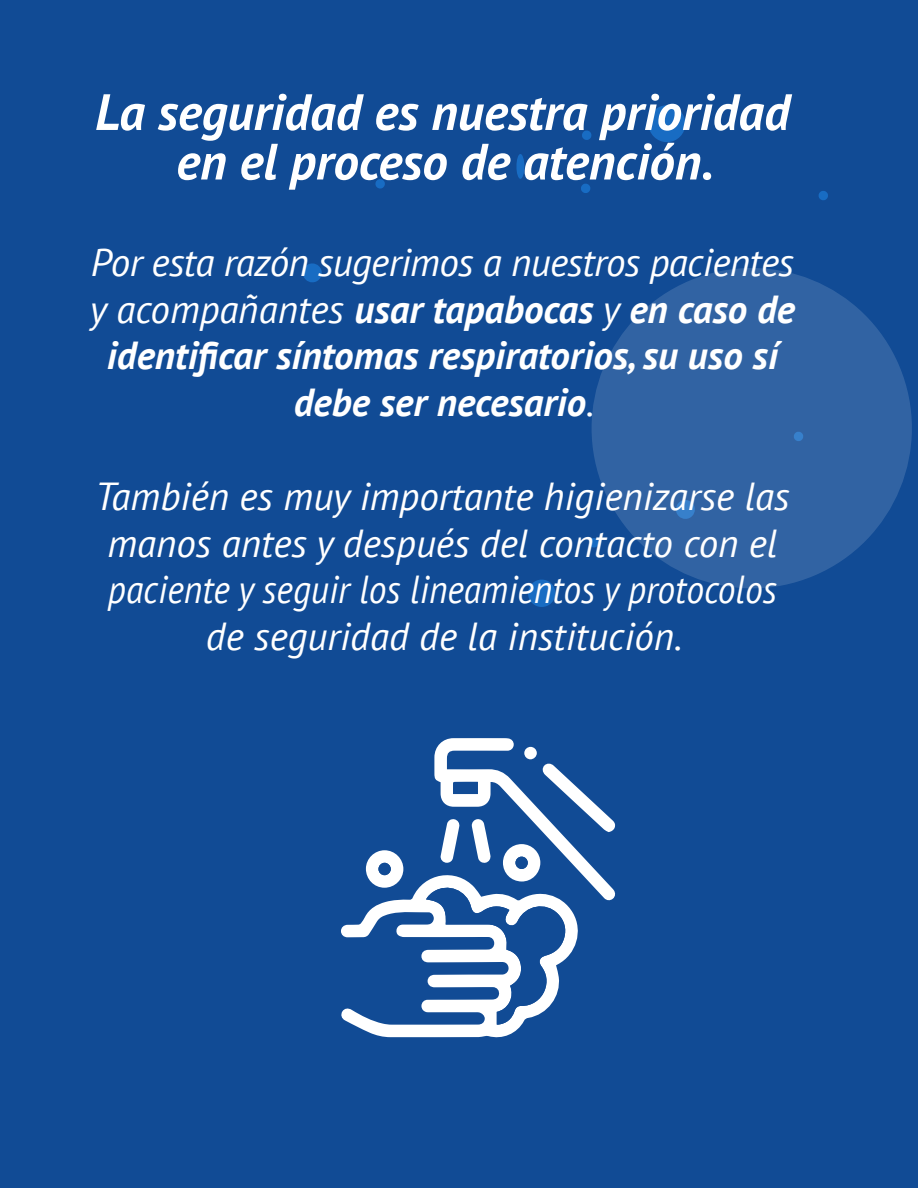
<style>
.page{position:relative;width:918px;height:1188px;background:#114b95}
.page>*{position:absolute;margin:0;border:0;box-sizing:border-box;transform-origin:0 0}
.t1{font:italic 700 51px/49.5px "PT Sans";color:#fff;text-align:center}
.t2{font:italic 39px/46.8px "PT Sans";color:#fff;text-align:center}
.t3{font:italic 700 39px/46.8px "PT Sans";color:#fff;text-align:center}
.s1{font-weight:400}
</style>
<div class="page">
<svg style="left:648px;top:105px;width:38px;height:37px"></svg>
<svg style="left:516px;top:154px;width:9px;height:25px"></svg>
<svg style="left:303px;top:263px;width:19px;height:20px"></svg>
<svg style="left:818px;top:191px;width:10px;height:9px"></svg>
<svg style="left:582px;top:130px;width:10px;height:10px"></svg>
<svg style="left:581px;top:183px;width:10px;height:10px"></svg>
<svg style="left:375px;top:179px;width:10px;height:10px"></svg>
<svg style="left:589px;top:539px;width:3px;height:8px"></svg>
<svg style="left:528px;top:579px;width:28px;height:28px"></svg>
<svg style="left:594px;top:270px;width:316px;height:316px"></svg>
<svg style="left:618px;top:294px;width:268px;height:268px;fill:#3163a3"></svg>
<div style="left:641px;top:318px;width:221px;height:220px;background:#3163a3"></div>
<div style="left:665px;top:342px;width:173px;height:178px;background:#3163a3"></div>
<svg style="left:341px;top:738px;width:275px;height:300px"></svg>
<div style="left:378px;top:863px;width:13px;height:12px;background:#114b95;border-radius:50%"></div>
<div style="left:515px;top:857px;width:13px;height:12px;background:#114b95;border-radius:50%"></div>
<h1 class="t1" style="left:95px;top:87px;width:696px">La seguridad es nuestra prioridad en el proceso de atención.</h1>
<p class="t3" style="left:90px;top:238px;width:707px"><span class="s1">Por esta razón sugerimos a nuestros pacientes y acompañantes</span> usar tapabocas <span class="s1">y</span> en caso de identificar síntomas respiratorios, su uso sí debe ser necesario<span class="s1">.</span></p>
<p class="t2" style="left:95px;top:472px;width:696px">También es muy importante higienizarse las manos antes y después del contacto con el paciente y seguir los lineamientos y protocolos de seguridad de la institución.</p>
</div>
